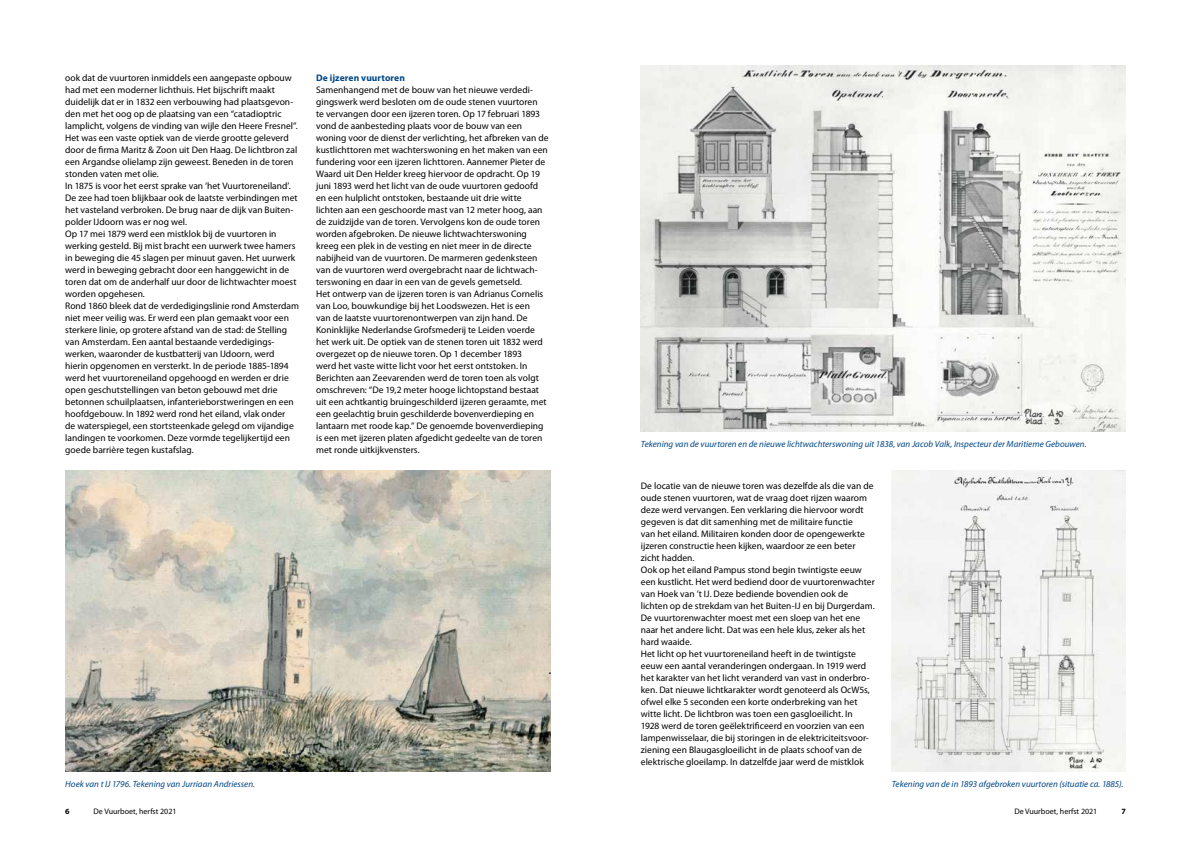
<style>
.page{position:relative;width:1191px;height:842px;background:#fff}
.page>*{position:absolute;margin:0;border:0;box-sizing:border-box;transform-origin:0 0}
.t1{font:9.5px/12px "Myriad Pro";letter-spacing:.005em;color:#000}
.t2{font:700 9.5px "Myriad Pro";letter-spacing:.01em;color:#004785}
.t3{font:italic 9px "Myriad Pro";color:#004785}
.t4{font:8px "Myriad Pro";color:#000}
.t5{font:700 8px "Myriad Pro";color:#000}
</style>
<div class="page">
<img style="left:65px;top:471px;width:485px;height:300px">
<img style="left:641px;top:65px;width:484px;height:367px">
<img style="left:891px;top:471px;width:234px;height:300px">
<p class="t1" style="left:65px;top:71px;width:235px">ook dat de vuurtoren inmiddels een aangepaste opbouw had met een moderner lichthuis. Het bijschrift maakt duidelijk dat er in 1832 een verbouwing had plaatsgevon&shy;den met het oog op de plaatsing van een “catadioptric lamplicht, volgens de vinding van wijle den Heere Fresnel”.<br>Het was een vaste optiek van de vierde grootte geleverd door de firma Maritz &amp; Zoon uit Den Haag. De lichtbron zal een Argandse olielamp zijn geweest. Beneden in de toren stonden vaten met olie.<br>In 1875 is voor het eerst sprake van ‘het Vuurtoreneiland’.<br>De zee had toen blijkbaar ook de laatste verbindingen met het vasteland verbroken. De brug naar de dijk van Buiten&shy;polder IJdoorn was er nog wel.<br>Op 17 mei 1879 werd een mistklok bij de vuurtoren in werking gesteld. Bij mist bracht een uurwerk twee hamers in beweging die 45 slagen per minuut gaven. Het uurwerk werd in beweging gebracht door een hanggewicht in de toren dat om de anderhalf uur door de lichtwachter moest worden opgehesen.<br>Rond 1860 bleek dat de verdedigingslinie rond Amsterdam niet meer veilig was. Er werd een plan gemaakt voor een sterkere linie, op grotere afstand van de stad: de Stelling van Amsterdam. Een aantal bestaande verdedigings&shy;werken, waaronder de kustbatterij van IJdoorn, werd hierin opgenomen en versterkt. In de periode 1885-1894 werd het vuurtoreneiland opgehoogd en werden er drie open geschutstellingen van beton gebouwd met drie betonnen schuilplaatsen, infanterieborstweringen en een hoofdgebouw. In 1892 werd rond het eiland, vlak onder<br>de waterspiegel, een stortsteenkade gelegd om vijandige landingen te voorkomen. Deze vormde tegelijkertijd een goede barrière tegen kustafslag.</p>
<p class="t2" style="left:316px;top:71px;width:90px">De ijzeren vuurtoren</p>
<p class="t1" style="left:316px;top:83px;width:234px">Samenhangend met de bouw van het nieuwe verdedi&shy;gingswerk werd besloten om de oude stenen vuurtoren<br>te vervangen door een ijzeren toren. Op 17 februari 1893 vond de aanbesteding plaats voor de bouw van een woning voor de dienst der verlichting, het afbreken van de kustlichttoren met wachterswoning en het maken van een fundering voor een ijzeren lichttoren. Aannemer Pieter de Waard uit Den Helder kreeg hiervoor de opdracht. Op 19 juni 1893 werd het licht van de oude vuurtoren gedoofd en een hulplicht ontstoken, bestaande uit drie witte lichten aan een geschoorde mast van 12 meter hoog, aan de zuidzijde van de toren. Vervolgens kon de oude toren worden afgebroken. De nieuwe lichtwachterswoning kreeg een plek in de vesting en niet meer in de directe nabijheid van de vuurtoren. De marmeren gedenksteen van de vuurtoren werd overgebracht naar de lichtwach&shy;terswoning en daar in een van de gevels gemetseld.<br>Het ontwerp van de ijzeren toren is van Adrianus Cornelis van Loo, bouwkundige bij het Loodswezen. Het is een<br>van de laatste vuurtorenontwerpen van zijn hand. De Koninklijke Nederlandse Grofsmederij te Leiden voerde het werk uit. De optiek van de stenen toren uit 1832 werd overgezet op de nieuwe toren. Op 1 december 1893<br>werd het vaste witte licht voor het eerst ontstoken. In Berichten aan Zeevarenden werd de toren toen als volgt omschreven: “De 19,2 meter hooge lichtopstand bestaat uit een achtkantig bruingeschilderd ijzeren geraamte, met een geelachtig bruin geschilderde bovenverdieping en lantaarn met roode kap.” De genoemde bovenverdieping is een met ijzeren platen afgedicht gedeelte van de toren met ronde uitkijkvensters.</p>
<p class="t3" style="left:65px;top:779px;width:191px">Hoek van t IJ 1796. Tekening van Jurriaan Andriessen.</p>
<p class="t3" style="left:641px;top:439px;width:447px">Tekening van de vuurtoren en de nieuwe lichtwachterswoning uit 1838, van Jacob Valk, Inspecteur der Maritieme Gebouwen.</p>
<p class="t1" style="left:641px;top:479px;width:235px">De locatie van de nieuwe toren was dezelfde als die van de oude stenen vuurtoren, wat de vraag doet rijzen waarom deze werd vervangen. Een verklaring die hiervoor wordt gegeven is dat dit samenhing met de militaire functie<br>van het eiland. Militairen konden door de opengewerkte ijzeren constructie heen kijken, waardoor ze een beter zicht hadden.<br>Ook op het eiland Pampus stond begin twintigste eeuw een kustlicht. Het werd bediend door de vuurtorenwachter van Hoek van ’t IJ. Deze bediende bovendien ook de lichten op de strekdam van het Buiten-IJ en bij Durgerdam.<br>De vuurtorenwachter moest met een sloep van het ene naar het andere licht. Dat was een hele klus, zeker als het hard waaide.<br>Het licht op het vuurtoreneiland heeft in de twintigste eeuw een aantal veranderingen ondergaan. In 1919 werd het karakter van het licht veranderd van vast in onderbro&shy;ken. Dat nieuwe lichtkarakter wordt genoteerd als OcW5s, ofwel elke 5 seconden een korte onderbreking van het witte licht. De lichtbron was toen een gasgloeilicht. In<br>1928 werd de toren geëlektrificeerd en voorzien van een lampenwisselaar, die bij storingen in de elektriciteitsvoor&shy;ziening een Blaugasgloeilicht in de plaats schoof van de elektrische gloeilamp. In datzelfde jaar werd de mistklok</p>
<p class="t3" style="left:891px;top:779px;width:233px">Tekening van de in 1893 afgebroken vuurtoren (situatie ca. 1885).</p>
<p class="t5" style="left:65px;top:806px;width:6px">6</p>
<p class="t4" style="left:94px;top:806px;width:84px">De Vuurboet, herfst 2021</p>
<p class="t4" style="left:1014px;top:806px;width:84px">De Vuurboet, herfst 2021</p>
<p class="t5" style="left:1121px;top:806px;width:6px">7</p>
</div>
